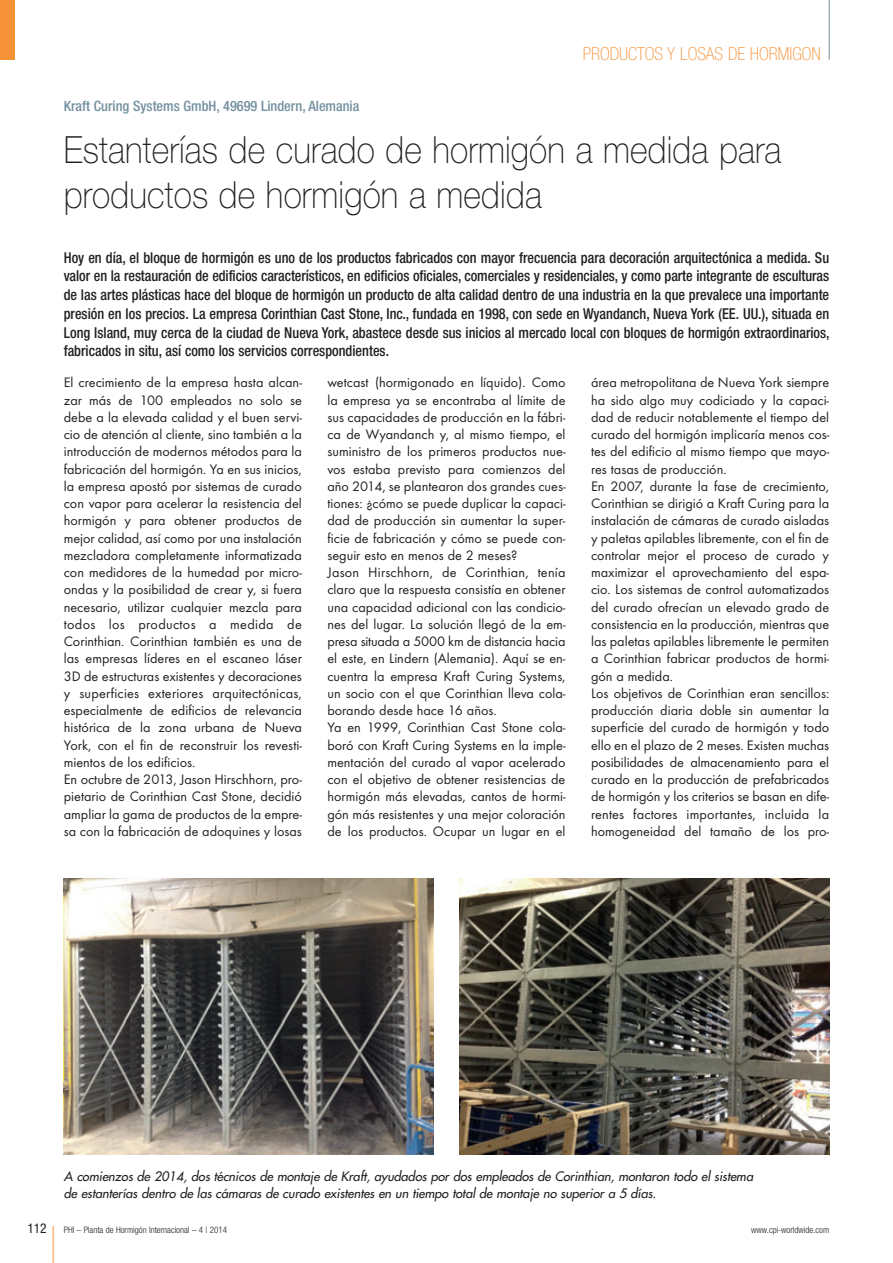
<style>
.page{position:relative;width:893px;height:1263px;background:#fff}
.page>*{position:absolute;margin:0;border:0;box-sizing:border-box;transform-origin:0 0}
.t1{font:100 37.5px/45px "Helvetica Neue";letter-spacing:.005em;color:#231f20;scale:.9 1}
.t2{font:100 condensed 18px "Helvetica Neue";color:#f69238}
.t3{font:500 condensed 15px/18.8px "Helvetica Neue";color:#231f20;text-align:justify;scale:.95 1}
.t4{font:14.25px/17.2px "Futura T";color:#231f20}
.t5{font:500 condensed 14.25px "Helvetica Neue";color:#73909f}
.t6{font:condensed 13.5px "Helvetica Neue";color:#231f20}
.t7{font:italic 12.75px/17.2px "Futura";color:#231f20}
.t8{font:300 condensed 9px "Helvetica Neue";color:#231f20}
</style>
<div class="page">
<hr style="left:53px;top:1226px;width:1px;height:37px;background:#f69238">
<hr style="left:829px;top:0;width:1px;height:60px;background:#73909f">
<div style="left:0;top:0;width:15px;height:60px;background:#f69238"></div>
<img style="left:64px;top:878px;width:370px;height:277px">
<img style="left:459px;top:878px;width:370px;height:277px">
<p class="t5" style="left:64px;top:98px;width:297px">Kraft Curing Systems GmbH, 49699 Lindern, Alemania</p>
<p class="t2" style="left:583px;top:43px;width:239px">PRODUCTOS Y LOSAS DE HORMIGON</p>
<h1 class="t1" style="left:64px;top:127px;width:799px">Estanterías de curado de hormigón a medida para productos de hormigón a medida</h1>
<p class="t3" style="left:64px;top:248px;width:808px">Hoy en día, el bloque de hormigón es uno de los productos fabricados con mayor frecuencia para decoración arquitectónica a medida. Su valor en la restauración de edificios característicos, en edificios oficiales, comerciales y residenciales, y como parte integrante de esculturas de las artes plásticas hace del bloque de hormigón un producto de alta calidad dentro de una industria en la que prevalece una importante presión en los precios. La empresa Corinthian Cast Stone, Inc., fundada en 1998, con sede en Wyandanch, Nueva York (EE. UU.), situada en Long Island, muy cerca de la ciudad de Nueva York, abastece desde sus inicios al mercado local con bloques de hormigón extraordinarios, fabricados in situ, así como los servicios correspondientes.</p>
<p class="t4" style="left:64px;top:374px;width:240px">El crecimiento de la empresa hasta alcan&shy;zar más de 100 empleados no solo se debe a la elevada calidad y el buen servi&shy;cio de atención al cliente, sino también a la introducción de modernos métodos para la fabricación del hormigón. Ya en sus inicios, la empresa apostó por sistemas de curado con vapor para acelerar la resistencia del hormigón y para obtener productos de mejor calidad, así como por una instalación mezcladora completamente informatizada con medidores de la humedad por micro - ondas y la posibilidad de crear y, si fuera necesario, utilizar cualquier mezcla para todos los productos a medida de Corinthian. Corinthian también es una de las empresas líderes en el escaneo láser 3D de estructuras existentes y decoraciones y superficies exteriores arquitectónicas, especialmente de edificios de relevancia histórica de la zona urbana de Nueva York, con el fin de reconstruir los revesti&shy;mientos de los edificios.<br>En octubre de 2013, Jason Hirschhorn, pro&shy;pietario de Corinthian Cast Stone, decidió ampliar la gama de productos de la empre&shy;sa con la fabricación de adoquines y losas</p>
<p class="t4" style="left:327px;top:374px;width:240px">wetcast (hormigonado en líquido). Como la empresa ya se encontraba al límite de sus capacidades de producción en la fábri&shy;ca de Wyandanch y, al mismo tiempo, el suministro de los primeros productos nue&shy;vos estaba previsto para comienzos del año 2014, se plantearon dos grandes cues&shy;tiones: ¿cómo se puede duplicar la capaci&shy;dad de producción sin aumentar la super - ficie de fabricación y cómo se puede con&shy;seguir esto en menos de 2 meses?<br>Jason Hirschhorn, de Corinthian, tenía claro que la respuesta consistía en obtener una capacidad adicional con las condicio&shy;nes del lugar. La solución llegó de la em - presa situada a 5000 km de distancia hacia el este, en Lindern (Alemania). Aquí se en - cuentra la empresa Kraft Curing Systems, un socio con el que Corinthian lleva cola&shy;borando desde hace 16 años.<br>Ya en 1999, Corinthian Cast Stone cola&shy;boró con Kraft Curing Systems en la imple&shy;mentación del curado al vapor acelerado con el objetivo de obtener resistencias de hormigón más elevadas, cantos de hormi&shy;gón más resistentes y una mejor coloración de los productos. Ocupar un lugar en el</p>
<p class="t4" style="left:591px;top:374px;width:240px">área metropolitana de Nueva York siempre ha sido algo muy codiciado y la capaci&shy;dad de reducir notablemente el tiempo del curado del hormigón implicaría menos cos&shy;tes del edificio al mismo tiempo que mayo&shy;res tasas de producción.<br>En 2007, durante la fase de crecimiento, Corinthian se dirigió a Kraft Curing para la instalación de cámaras de curado aisladas y paletas apilables libremente, con el fin de controlar mejor el proceso de curado y maximizar el aprovechamiento del espa&shy;cio. Los sistemas de control automatizados del curado ofrecían un elevado grado de consistencia en la producción, mientras que las paletas apilables libremente le permiten a Corinthian fabricar productos de hormi&shy;gón a medida.<br>Los objetivos de Corinthian eran sencillos: producción diaria doble sin aumentar la superficie del curado de hormigón y todo ello en el plazo de 2 meses. Existen muchas posibilidades de almacenamiento para el curado en la producción de prefabricados de hormigón y los criterios se basan en dife&shy;rentes factores importantes, incluida la homogeneidad del tamaño de los pro-</p>
<p class="t7" style="left:64px;top:1167px;width:693px">A comienzos de 2014, dos técnicos de montaje de Kraft, ayudados por dos empleados de Corinthian, montaron todo el sistema de estanterías dentro de las cámaras de curado existentes en un tiempo total de montaje no superior a 5 días.</p>
<p class="t6" style="left:27px;top:1220px;width:21px">112</p>
<p class="t8" style="left:64px;top:1224px;width:165px">PHI – Planta de Hormigón Internacional – 4 | 2014</p>
<p class="t8" style="left:751px;top:1224px;width:79px">www.cpi-worldwide.com</p>
</div>
